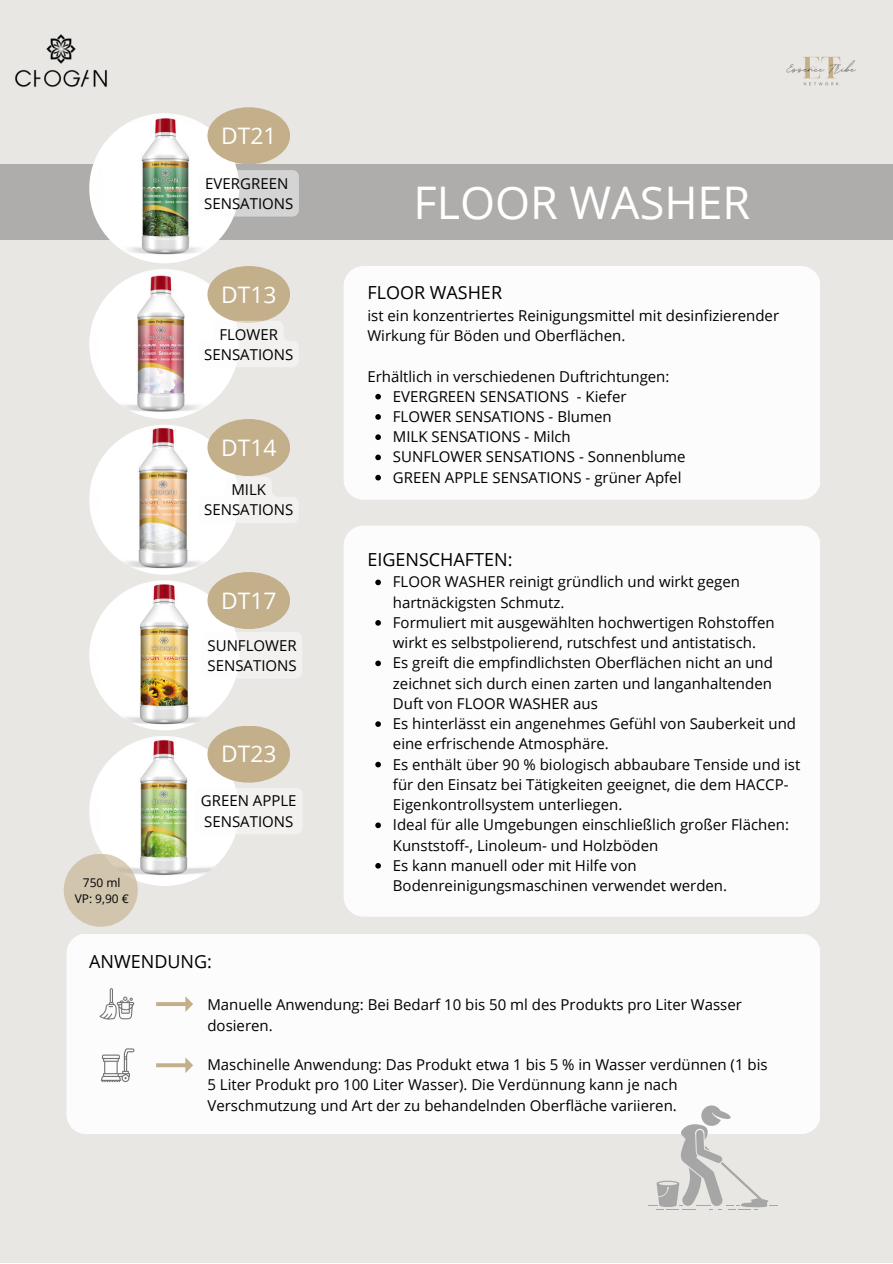
<style>
.page{position:relative;width:893px;height:1264px;background:#fff}
.page>*{position:absolute;margin:0;border:0;box-sizing:border-box;transform-origin:0 0}
.t1{font:45px "Open Sans";color:#fff}
.t2{font:22.8px "Open Sans";color:#fff}
.t3{font:18px "Open Sans";color:#000}
.t4{font:15px/20.2px "Open Sans";color:#000}
.t5{font:12px/16.2px "Open Sans";color:#000;text-align:center}
</style>
<div class="page">
<div style="left:0;top:0;width:892px;height:1262px;background:#e8e7e4"></div>
<img style="left:15px;top:34px;width:92px;height:53px">
<img style="left:786px;top:56px;width:71px;height:30px">
<div style="left:343px;top:266px;width:477px;height:233px;background:#fcfcfc;border-radius:20px"></div>
<div style="left:0;top:164px;width:892px;height:75px;background:#aeadac"></div>
<img style="left:89px;top:113px;width:150px;height:150px;border-radius:50%">
<div style="left:343px;top:525px;width:477px;height:391px;background:#fcfcfc;border-radius:20px"></div>
<div style="left:66px;top:933px;width:753px;height:200px;background:#fcfcfc;border-radius:20px"></div>
<svg style="left:648px;top:1105px;width:129px;height:103px"></svg>
<svg style="left:156px;top:996px;width:37px;height:15px"></svg>
<svg style="left:99px;top:988px;width:35px;height:31px"></svg>
<svg style="left:101px;top:1048px;width:33px;height:34px"></svg>
<div style="left:207px;top:107px;width:83px;height:57px;background:#c3af8a;border-radius:50%"></div>
<svg style="left:375px;top:394px;width:6px;height:5px"></svg>
<svg style="left:375px;top:414px;width:6px;height:6px"></svg>
<svg style="left:375px;top:434px;width:6px;height:6px"></svg>
<svg style="left:375px;top:454px;width:6px;height:6px"></svg>
<svg style="left:375px;top:475px;width:6px;height:5px"></svg>
<svg style="left:375px;top:579px;width:6px;height:6px"></svg>
<svg style="left:375px;top:620px;width:6px;height:5px"></svg>
<svg style="left:375px;top:660px;width:6px;height:6px"></svg>
<svg style="left:375px;top:721px;width:6px;height:6px"></svg>
<svg style="left:375px;top:761px;width:6px;height:6px"></svg>
<svg style="left:375px;top:822px;width:6px;height:6px"></svg>
<svg style="left:375px;top:863px;width:6px;height:5px"></svg>
<svg style="left:156px;top:1057px;width:37px;height:16px"></svg>
<img style="left:89px;top:425px;width:150px;height:149px;border-radius:50%">
<img style="left:89px;top:269px;width:150px;height:150px;border-radius:50%">
<img style="left:89px;top:580px;width:150px;height:150px;border-radius:50%">
<img style="left:89px;top:736px;width:150px;height:150px;border-radius:50%">
<div style="left:207px;top:266px;width:83px;height:57px;background:#c3af8a;border-radius:50%"></div>
<div style="left:207px;top:419px;width:83px;height:57px;background:#c3af8a;border-radius:50%"></div>
<div style="left:207px;top:572px;width:83px;height:57px;background:#c3af8a;border-radius:50%"></div>
<div style="left:207px;top:725px;width:83px;height:57px;background:#c3af8a;border-radius:50%"></div>
<div style="left:198px;top:170px;width:101px;height:47px;background:#fcfcfc;border-radius:7px;opacity:.5"></div>
<svg style="left:198px;top:321px;width:101px;height:46px"></svg>
<svg style="left:198px;top:476px;width:101px;height:47px"></svg>
<div style="left:201px;top:632px;width:101px;height:46px;background:#fcfcfc;border-radius:7px;opacity:.5"></div>
<div style="left:195px;top:787px;width:107px;height:47px;background:#fcfcfc;border-radius:7px;opacity:.5"></div>
<div style="left:64px;top:853px;width:74px;height:73px;background:#d1c5ae;border-radius:50%"></div>
<h2 class="t2" style="left:221px;top:119px;width:57px">DT21</h2>
<p class="t4" style="left:204px;top:173px;width:91px">EVERGREEN<br>SENSATIONS</p>
<h2 class="t2" style="left:221px;top:278px;width:57px">DT13</h2>
<p class="t4" style="left:204px;top:323px;width:91px;text-align:center">FLOWER<br>SENSATIONS</p>
<h2 class="t2" style="left:221px;top:431px;width:57px">DT14</h2>
<p class="t4" style="left:204px;top:479px;width:91px;text-align:center">MILK<br>SENSATIONS</p>
<h2 class="t2" style="left:221px;top:584px;width:57px">DT17</h2>
<p class="t4" style="left:207px;top:635px;width:91px">SUNFLOWER<br>SENSATIONS</p>
<h2 class="t2" style="left:221px;top:738px;width:57px">DT23</h2>
<p class="t5" style="left:75px;top:873px;width:56px">750 ml<br>VP: 9,90 €</p>
<p class="t4" style="left:201px;top:790px;width:97px">GREEN APPLE<br>SENSATIONS</p>
<p class="t3" style="left:89px;top:948px;width:124px">ANWENDUNG:</p>
<h1 class="t1" style="left:413px;top:171px;width:338px">FLOOR WASHER</h1>
<p class="t3" style="left:367px;top:280px;width:136px">FLOOR WASHER</p>
<p class="t4" style="left:367px;top:305px;width:413px">ist ein konzentriertes Reinigungsmittel mit desinfizierender<br>Wirkung für Böden und Oberflächen.</p>
<p class="t4" style="left:367px;top:365px;width:303px">Erhältlich in verschiedenen Duftrichtungen:</p>
<p class="t4" style="left:393px;top:386px;width:294px">EVERGREEN SENSATIONS - Kiefer<br>FLOWER SENSATIONS - Blumen<br>MILK SENSATIONS - Milch<br>SUNFLOWER SENSATIONS - Sonnenblume<br>GREEN APPLE SENSATIONS - grüner Apfel</p>
<p class="t3" style="left:367px;top:547px;width:146px">EIGENSCHAFTEN:</p>
<p class="t4" style="left:393px;top:571px;width:409px">FLOOR WASHER reinigt gründlich und wirkt gegen hartnäckigsten Schmutz.<br>Formuliert mit ausgewählten hochwertigen Rohstoffen wirkt es selbstpolierend, rutschfest und antistatisch.<br>Es greift die empfindlichsten Oberflächen nicht an und zeichnet sich durch einen zarten und langanhaltenden Duft von FLOOR WASHER aus<br>Es hinterlässt ein angenehmes Gefühl von Sauberkeit und eine erfrischende Atmosphäre.<br>Es enthält über 90 % biologisch abbaubare Tenside und ist für den Einsatz bei Tätigkeiten geeignet, die dem HACCP-Eigenkontrollsystem unterliegen.<br>Ideal für alle Umgebungen einschließlich großer Flächen:<br>Kunststoff-, Linoleum- und Holzböden<br>Es kann manuell oder mit Hilfe von Bodenreinigungsmaschinen verwendet werden.</p>
<p class="t4" style="left:207px;top:994px;width:536px">Manuelle Anwendung: Bei Bedarf 10 bis 50 ml des Produkts pro Liter Wasser dosieren.</p>
<p class="t4" style="left:207px;top:1054px;width:561px">Maschinelle Anwendung: Das Produkt etwa 1 bis 5 % in Wasser verdünnen (1 bis<br>5 Liter Produkt pro 100 Liter Wasser). Die Verdünnung kann je nach<br>Verschmutzung und Art der zu behandelnden Oberfläche variieren.</p>
</div>
